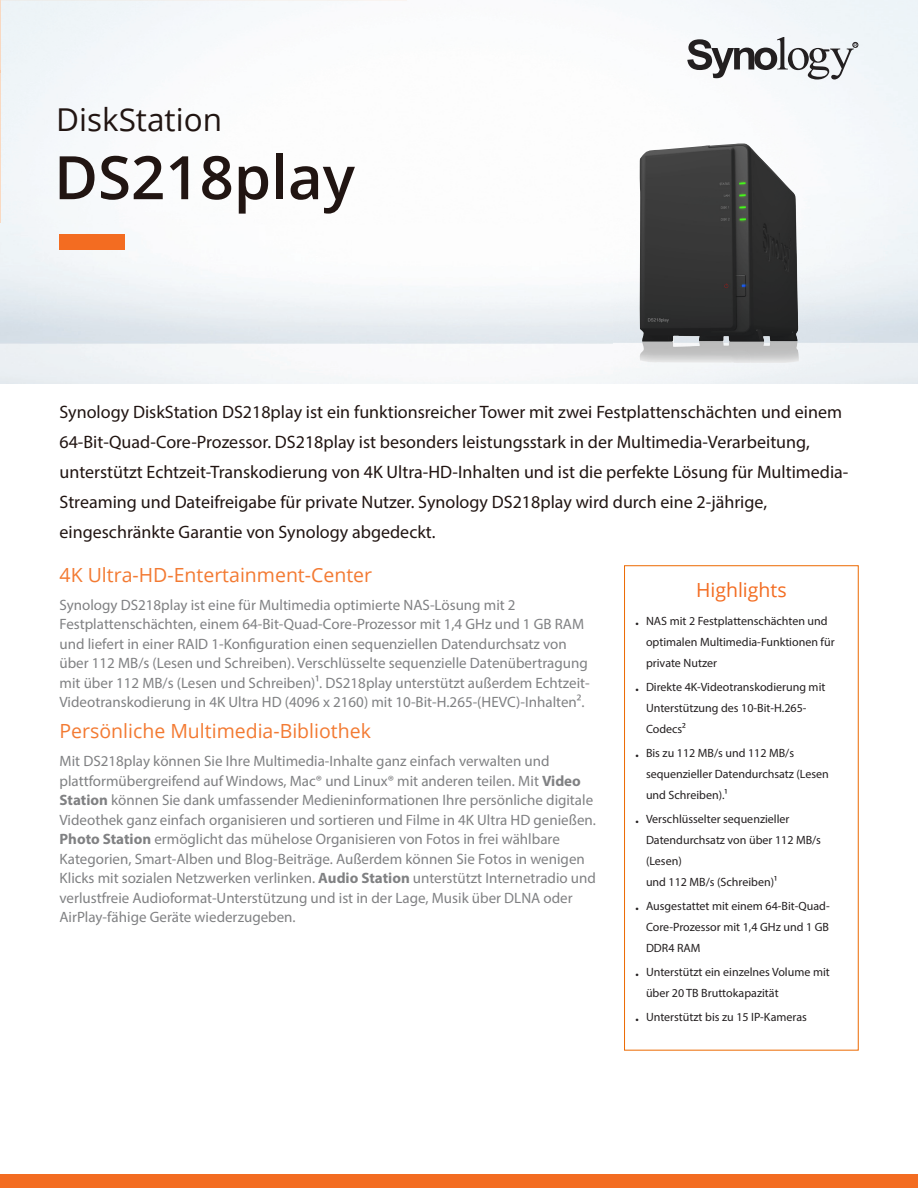
<style>
.page{position:relative;width:918px;height:1188px;background:#fff}
.page>*{position:absolute;margin:0;border:0;box-sizing:border-box;transform-origin:0 0}
.Model_Name{font:600 60px "Open Sans";color:#211512}
.Product_Type{font:31.5px "Open Sans";color:#211512}
.Body_Content{font:19.5px "Open Sans";color:#f37a32}
.Chapter_Title_1{font:19.5px "Open Sans";color:#f37a32}
.Selling_Title{font:19.5px "Open Sans";color:#f36c21}
.Introduction{font:18px/30px "Myriad Pro";color:#211512}
.Body_Content-2{font:15px/19.5px "Myriad Pro";color:#808183}
.t1{font:12px/21px "Myriad Pro";color:#231f20}
.s1{font-weight:700}
</style>
<div class="page">
<div style="left:0;top:1174px;width:918px;height:14px;background:#f36c21"></div>
<svg style="left:687px;top:37px;width:171px;height:43px"></svg>
<div style="left:59px;top:234px;width:66px;height:16px;background:#f36c21"></div>
<div style="left:624px;top:566px;width:234px;height:484px;border:1px solid #ec6900"></div>
<img style="left:632px;top:144px;width:167px;height:219px">
<p class="Product_Type" style="left:56px;top:98px;width:167px">DiskStation</p>
<p class="Model_Name" style="left:54px;top:136px;width:302px">DS218play</p>
<p class="Introduction" style="left:60px;top:397px;width:790px">Synology DiskStation DS218play ist ein funktionsreicher Tower mit zwei Festplattenschächten und einem 64-Bit-Quad-Core-Prozessor. DS218play ist besonders leistungsstark in der Multimedia-Verarbeitung, unterstützt Echtzeit-Transkodierung von 4K Ultra-HD-Inhalten und ist die perfekte Lösung für Multimedia-Streaming und Dateifreigabe für private Nutzer. Synology DS218play wird durch eine 2-jährige, eingeschränkte Garantie von Synology abgedeckt.</p>
<p class="Chapter_Title_1" style="left:60px;top:561px;width:314px">4K Ultra-HD-Entertainment-Center</p>
<p class="Body_Content-2" style="left:60px;top:595px;width:532px">Synology DS218play ist eine für Multimedia optimierte NAS-Lösung mit 2<br>Festplattenschächten, einem 64-Bit-Quad-Core-Prozessor mit 1,4 GHz und 1 GB RAM und liefert in einer RAID 1-Konfiguration einen sequenziellen Datendurchsatz von über 112 MB/s (Lesen und Schreiben). Verschlüsselte sequenzielle Datenübertragung mit über 112 MB/s (Lesen und Schreiben)1. DS218play unterstützt außerdem Echtzeit-Videotranskodierung in 4K Ultra HD (4096 x 2160) mit 10-Bit-H.265-(HEVC)-Inhalten2.</p>
<p class="Body_Content" style="left:60px;top:718px;width:313px">Persönliche Multimedia-Bibliothek</p>
<p class="Body_Content-2" style="left:60px;top:751px;width:538px">Mit DS218play können Sie Ihre Multimedia-Inhalte ganz einfach verwalten und plattformübergreifend auf Windows, Mac® und Linux® mit anderen teilen. Mit <span class="s1">Video Station</span> können Sie dank umfassender Medieninformationen Ihre persönliche digitale Videothek ganz einfach organisieren und sortieren und Filme in 4K Ultra HD genießen.<br><span class="s1">Photo Station</span> ermöglicht das mühelose Organisieren von Fotos in frei wählbare Kategorien, Smart-Alben und Blog-Beiträge. Außerdem können Sie Fotos in wenigen Klicks mit sozialen Netzwerken verlinken. <span class="s1">Audio Station</span> unterstützt Internetradio und verlustfreie Audioformat-Unterstützung und ist in der Lage, Musik über DLNA oder AirPlay-fähige Geräte wiederzugeben.</p>
<p class="Selling_Title" style="left:696px;top:577px;width:92px">Highlights</p>
<p class="t1" style="left:646px;top:610px;width:190px;text-indent:-11px">• NAS mit 2 Festplattenschächten und optimalen Multimedia-Funktionen für private Nutzer</p>
<p class="t1" style="left:646px;top:676px;width:181px;text-indent:-11px">• Direkte 4K-Videotranskodierung mit<br>Unterstützung des 10-Bit-H.265-<br>Codecs2</p>
<p class="t1" style="left:646px;top:742px;width:184px;text-indent:-11px">• Bis zu 112 MB/s und 112 MB/s sequenzieller Datendurchsatz (Lesen und Schreiben).1</p>
<p class="t1" style="left:646px;top:808px;width:177px;text-indent:-11px">• Verschlüsselter sequenzieller<br>Datendurchsatz von über 112 MB/s (Lesen)<br>und 112 MB/s (Schreiben)1</p>
<p class="t1" style="left:646px;top:895px;width:185px;text-align:justify;text-indent:-11px">• Ausgestattet mit einem 64-Bit-Quad-Core-Prozessor mit 1,4 GHz und 1 GB DDR4 RAM</p>
<p class="t1" style="left:646px;top:961px;width:185px;text-indent:-11px">• Unterstützt ein einzelnes Volume mit über 20 TB Bruttokapazität</p>
<p class="t1" style="left:635px;top:1006px;width:173px">• Unterstützt bis zu 15 IP-Kameras</p>
</div>
